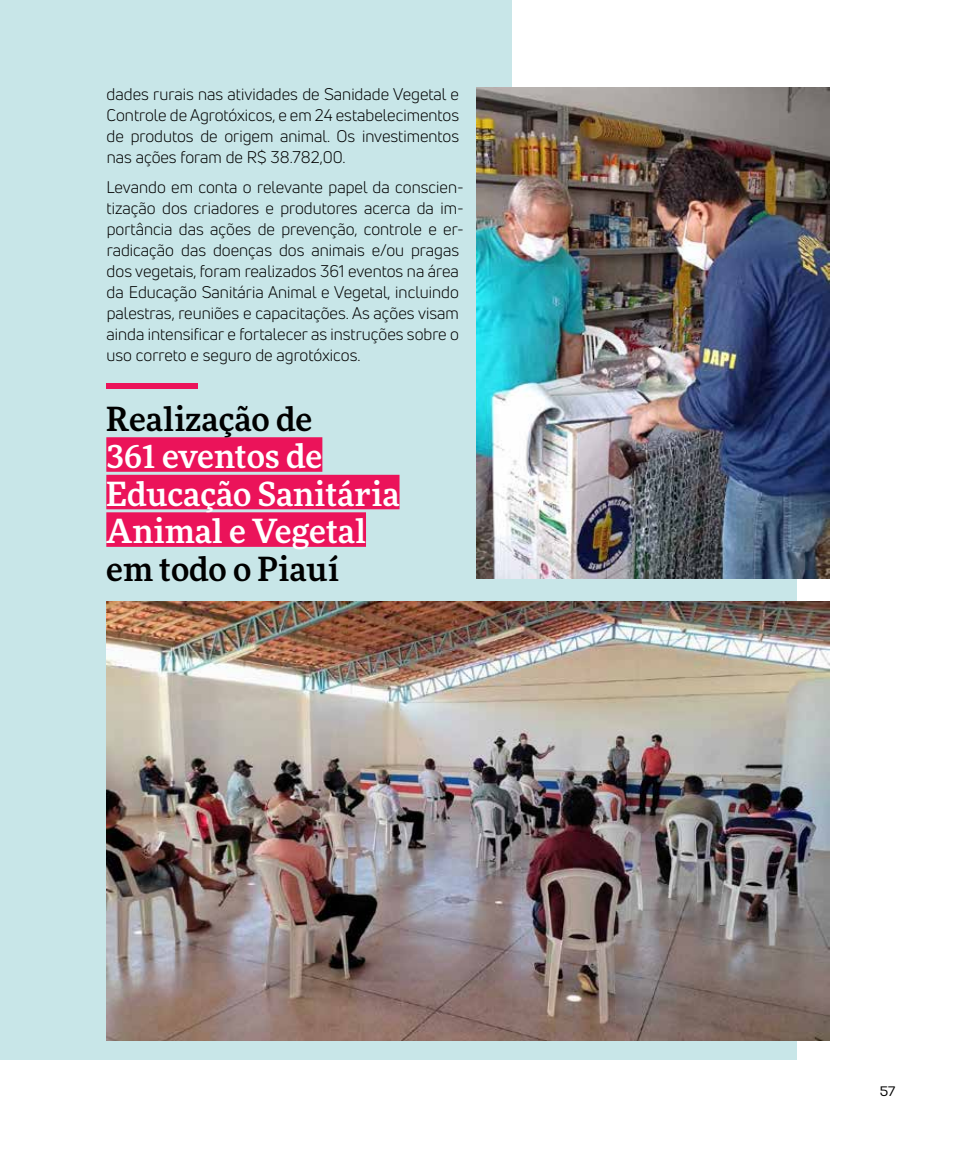
<style>
.page{position:relative;width:957px;height:1149px;background:#fff}
.page>*{position:absolute;margin:0;border:0;box-sizing:border-box;transform-origin:0 0}
.t1{font:500 33px/37.5px "More Pro";color:#fff}
.t2{font:500 33px "More Pro";color:#000}
.t3{font:16.5px/21px "Uni Neue";color:#000;text-align:justify}
.t4{font:300 15px "Paralucent";color:#000}
</style>
<div class="page">
<div style="left:0;top:0;width:512px;height:517px;background:#c8e6e8"></div>
<div style="left:0;top:376px;width:797px;height:683px;background:#c8e6e8"></div>
<img style="left:476px;top:88px;width:353px;height:490px">
<div style="left:106px;top:437px;width:216px;height:34px;background:#eb135a"></div>
<div style="left:106px;top:474px;width:293px;height:35px;background:#eb135a"></div>
<div style="left:106px;top:512px;width:260px;height:34px;background:#eb135a"></div>
<div style="left:106px;top:383px;width:92px;height:6px;background:#eb135a"></div>
<img style="left:106px;top:601px;width:723px;height:439px">
<p class="t3" style="left:107px;top:84px;width:354px">dades rurais nas atividades de Sanidade Vegetal e Controle de Agrotóxicos, e em 24 estabelecimentos de produtos de origem animal. Os investimentos nas ações foram de R$ 38.782,00.</p>
<p class="t3" style="left:106px;top:176px;width:359px;text-align:left">Levando em conta o relevante papel da conscien&shy;tização dos criadores e produtores acerca da im&shy;portância das ações de prevenção, controle e er&shy;radicação das doenças dos animais e/ou pragas dos vegetais, foram realizados 361 eventos na área da Educação Sanitária Animal e Vegetal, incluindo palestras, reuniões e capacitações. As ações visam ainda intensificar e fortalecer as instruções sobre o uso correto e seguro de agrotóxicos.</p>
<h1 class="t2" style="left:106px;top:394px;width:207px">Realização de</h1>
<h1 class="t1" style="left:106px;top:435px;width:295px">361 eventos de<br>Educação Sanitária<br>Animal e Vegetal</h1>
<h1 class="t2" style="left:106px;top:544px;width:234px">em todo o Piauí</h1>
<p class="t4" style="left:880px;top:1082px;width:17px">57</p>
</div>
